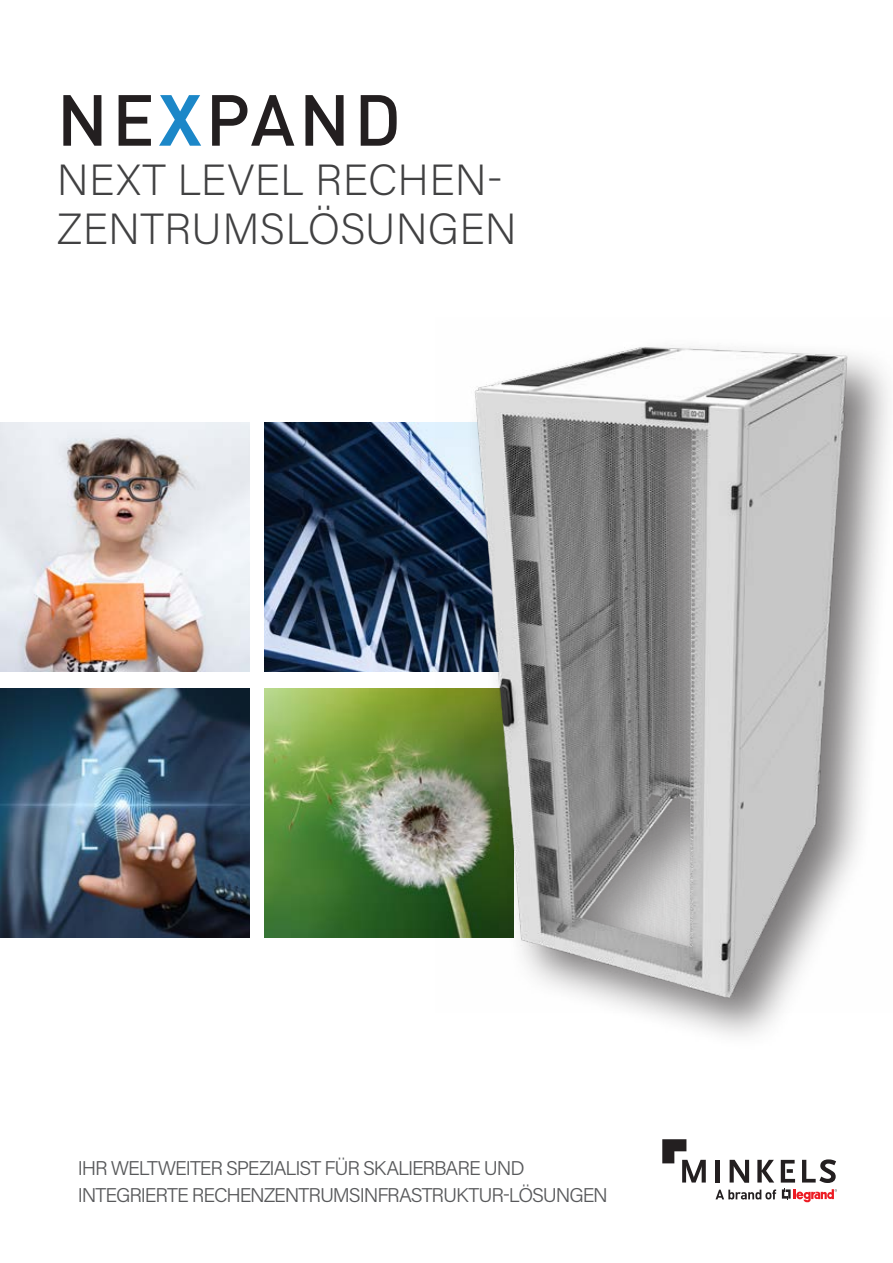
<style>
.page{position:relative;width:893px;height:1263px;background:#fff}
.page>*{position:absolute;margin:0;border:0;box-sizing:border-box;transform-origin:0 0}
.t1{font:500 71.1px "DIN Pro";letter-spacing:.055em;color:#231f20}
.t2{font:200 43.5px/49.5px "Acumin Pro";letter-spacing:.005em;color:#414142}
.t3{font:300 19.8px/27px "Acumin Pro";letter-spacing:-.055em;color:#58595b}
.s1{font-weight:700;color:#1c87c8}
</style>
<div class="page">
<svg style="left:782px;top:1189px;width:55px;height:13px"></svg>
<svg style="left:715px;top:1189px;width:61px;height:10px"></svg>
<svg style="left:662px;top:1139px;width:44px;height:43px"></svg>
<div style="left:715px;top:1160px;width:5px;height:22px;background:#231f20"></div>
<svg style="left:730px;top:1160px;width:19px;height:23px"></svg>
<svg style="left:757px;top:1160px;width:17px;height:22px"></svg>
<svg style="left:802px;top:1159px;width:34px;height:24px"></svg>
<svg style="left:781px;top:1160px;width:14px;height:22px"></svg>
<img style="left:265px;top:423px;width:171px;height:249px">
<img style="left:0;top:689px;width:249px;height:249px">
<img style="left:0;top:423px;width:249px;height:249px">
<img style="left:265px;top:689px;width:171px;height:249px">
<div style="left:465px;top:336px;width:428px;height:714px;background:#231f20;opacity:.6"></div>
<img style="left:436px;top:336px;width:457px;height:676px">
<h1 class="t1" style="left:57px;top:62px;width:346px">NE<span class="s1">X</span>PAND</h1>
<h2 class="t2" style="left:57px;top:153px;width:461px">NEXT LEVEL RECHEN-<br>ZENTRUMSLÖSUNGEN</h2>
<p class="t3" style="left:78px;top:1154px;width:532px">IHR WELTWEITER SPEZIALIST FÜR SKALIERBARE UND<br>INTEGRIERTE RECHENZENTRUMSINFRASTRUKTUR-LÖSUNGEN</p>
</div>
